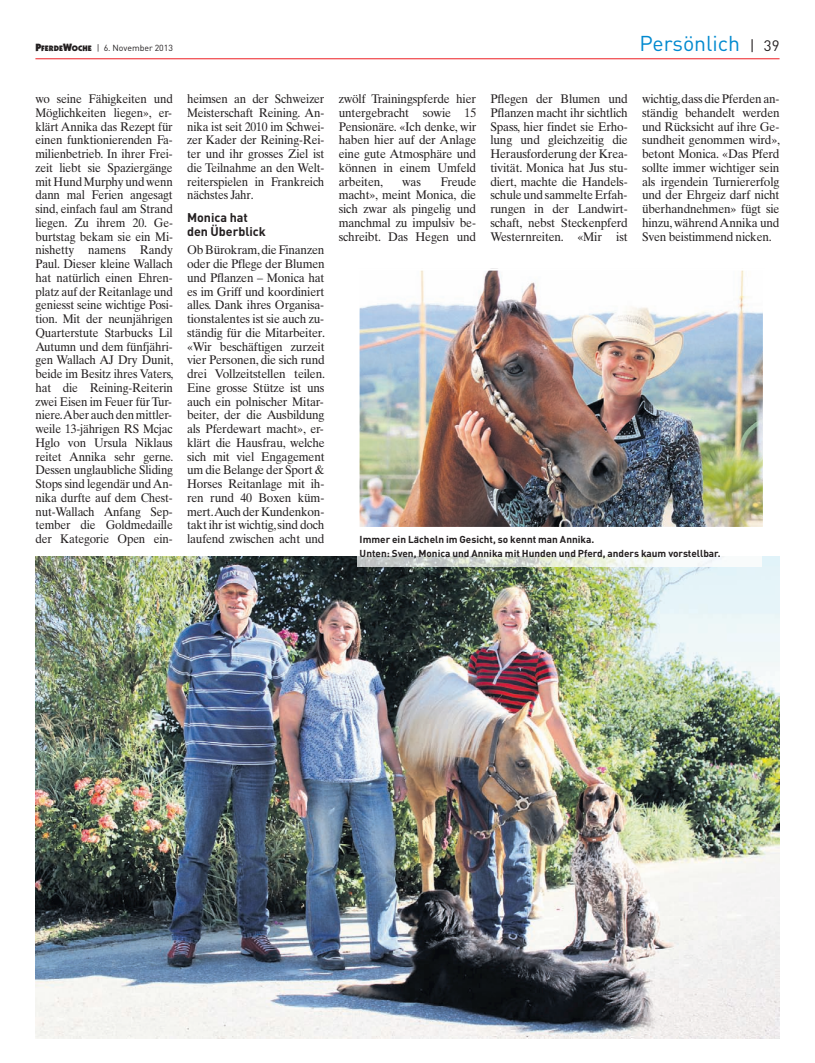
<style>
.page{position:relative;width:815px;height:1063px;background:#fff}
.page>*{position:absolute;margin:0;border:0;box-sizing:border-box;transform-origin:0 0}
.t1{font:21.25px "DIN";color:#0089cf}
.t2{font:12.5px/13.8px "Times Ten";letter-spacing:-.015em;color:#231f20;text-align:justify;scale:.95 1}
.t3{font:12.5px/13.8px "Times Ten";letter-spacing:-.015em;color:#231f20;text-align:justify;scale:.93 1}
.t4{font:700 12.5px/13.8px "DIN";color:#231f20}
.t5{font:700 10px/13.8px "DIN";color:#231f20}
.t6{font:8.75px "DIN";color:#231f20}
.s1{font-family:"Itc Kabel";font-weight:900;font-size:10.62px}
.s2{font-family:"Itc Kabel";font-weight:900;font-size:8px}
.s3{font-size:15px;color:#231f20}
.s4{font-family:"Calibri"}
</style>
<div class="page">
<img style="left:35px;top:557px;width:745px;height:481px">
<hr style="left:35px;top:58px;width:745px;height:1px;background:#ee1d23">
<img style="left:357px;top:557px;width:405px;height:10px">
<img style="left:360px;top:271px;width:402px;height:255px">
<div style="left:357px;top:268px;width:408px;height:261px;border:2px solid #fff"></div>
<p class="t6" style="left:35px;top:43px;width:139px"><span class="s1">P</span><span class="s2">FERDE</span><span class="s1">W</span><span class="s2">OCHE</span> | 6. November 2013</p>
<h1 class="t1" style="left:639px;top:30px;width:142px">Persönlich <span class="s3">| 39</span></h1>
<p class="t3" style="left:35px;top:92px;width:150px">wo seine Fähigkeiten und Möglichkeiten liegen», er&shy;klärt Annika das Rezept für einen funktionierenden Fa&shy;milienbetrieb. In ihrer Frei&shy;zeit liebt sie Spaziergänge mit Hund Murphy und wenn dann mal Ferien angesagt sind, einfach faul am Strand liegen. Zu ihrem 20. Ge&shy;burtstag bekam sie ein Mi&shy;nishetty namens Randy Paul. Dieser kleine Wallach hat natürlich einen Ehren&shy;platz auf der Reitanlage und geniesst seine wichtige Posi&shy;tion. Mit der neunjährigen Quarterstute Starbucks Lil Autumn und dem fünfjähri&shy;gen Wallach AJ Dry Dunit, beide im Besitz ihres Vaters, hat die Reining-Reiterin zwei Eisen im Feuer für Tur&shy;niere. Aber auch den mittler&shy;weile 13-jährigen RS Mcjac Hglo von Ursula Niklaus reitet Annika sehr gerne.<br>Dessen unglaubliche Sliding Stops sind legendär und An&shy;nika durfte auf dem Chest&shy;nut-Wallach Anfang Sep&shy;tember die Goldmedaille der Kategorie Open ein-</p>
<p class="t3" style="left:187px;top:92px;width:149px">heimsen an der Schweizer Meisterschaft Reining. An&shy;nika ist seit 2010 im Schwei&shy;zer Kader der Reining-Rei&shy;ter und ihr grosses Ziel ist die Teilnahme an den Welt&shy;reiterspielen in Frankreich nächstes Jahr.</p>
<p class="t4" style="left:187px;top:210px;width:80px">Monica hat den Überblick</p>
<p class="t2" style="left:187px;top:243px;width:147px">Ob Bürokram, die Finanzen oder die Pflege der Blumen und Pflanzen – Monica hat es im Griff und koordiniert alles. Dank ihres Organisa&shy;tionstalentes ist sie auch zu&shy;ständig für die Mitarbeiter. «Wir beschäftigen zurzeit vier Personen, die sich rund drei Vollzeitstellen teilen.<br>Eine grosse Stütze ist uns auch ein polnischer Mitar&shy;beiter, der die Ausbildung als Pferdewart macht», er&shy;klärt die Hausfrau, welche sich mit viel Engagement um die Belange der Sport &amp; Horses Reitanlage mit ih - ren rund 40 Boxen küm&shy;mert. Auch der Kundenkon&shy;takt ihr ist wichtig, sind doch laufend zwischen acht und</p>
<p class="t2" style="left:339px;top:92px;width:146px">zwölf Trainingspferde hier untergebracht sowie 15<br>Pensionäre. «Ich denke, wir haben hier auf der Anlage eine gute Atmosphäre und können in einem Umfeld arbeiten,</p>
<p class="t2" style="left:339px;top:174px;width:146px;text-indent:102px">Freude macht», meint Monica, die sich zwar als pingelig und manchmal zu impulsiv be&shy;schreibt. Das Hegen und</p>
<p class="t2" style="left:402px;top:174px;width:21px">was</p>
<p class="t2" style="left:490px;top:92px;width:146px">Pflegen der Blumen und Pflanzen macht ihr sichtlich Spass, hier findet sie Erho&shy;lung und gleichzeitig die Herausforderung der Krea&shy;tivität. Monica hat Jus stu&shy;diert, machte die Handels&shy;schule und sammelte Erfah&shy;rungen in der Landwirt&shy;schaft, nebst Steckenpferd Westernreiten. «Mir ist</p>
<p class="t2" style="left:642px;top:92px;width:147px">wichtig, dass die Pferden an&shy;ständig behandelt werden und Rücksicht auf ihre Ge&shy;sundheit genommen wird», betont Monica. «Das Pferd sollte immer wichtiger sein als irgendein Turniererfolg und der Ehrgeiz darf nicht überhandnehmen» fügt sie hinzu, während Annika und Sven beistimmend nicken.</p>
<p class="t5" style="left:360px;top:532px;width:362px">Immer ein La<span class="s4">̈</span>cheln im Gesicht, so kennt man Annika.<br>Unten: Sven, Monica und Annika mit Hunden und Pferd, anders kaum vorstellbar.</p>
</div>
